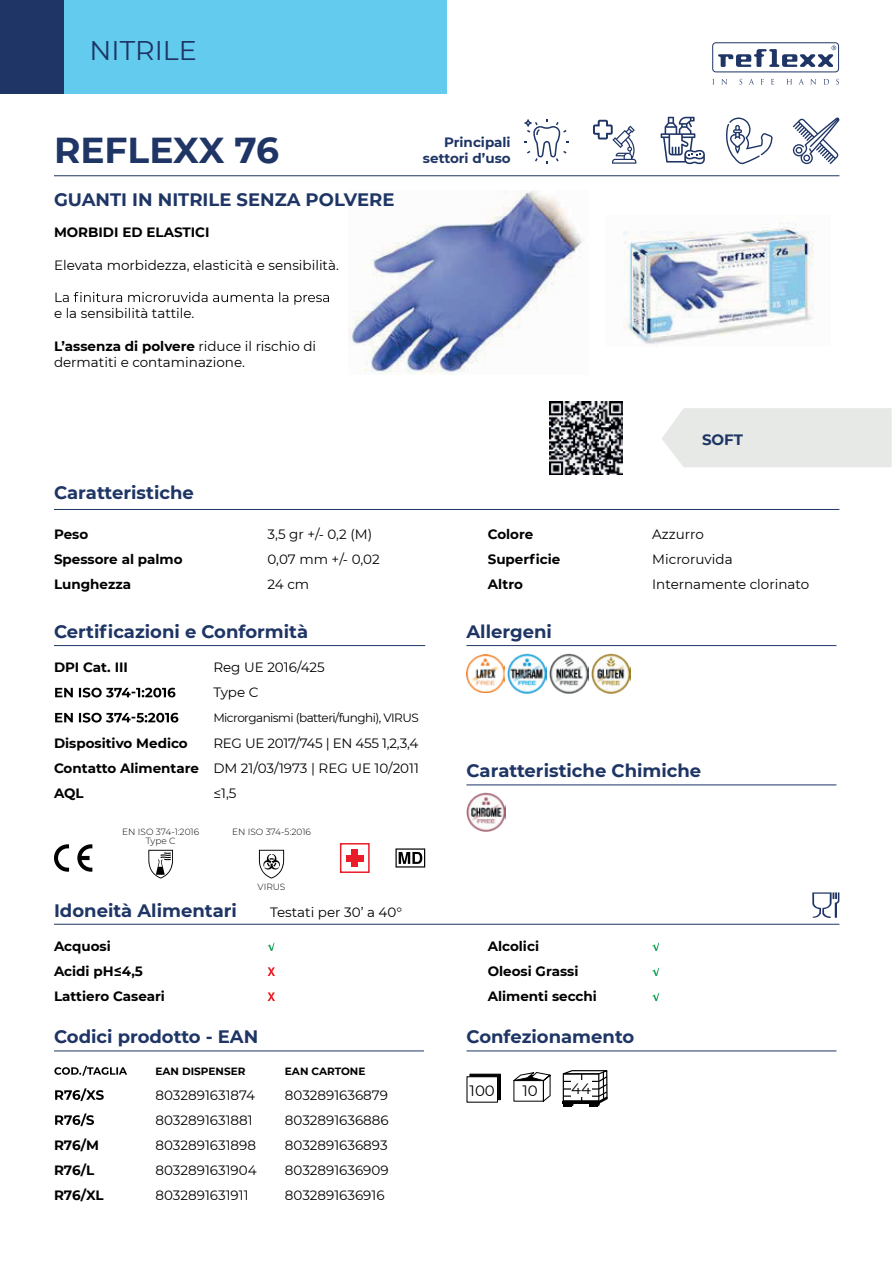
<style>
.page{position:relative;width:893px;height:1263px;background:#fff}
.page>*{position:absolute;margin:0;border:0;box-sizing:border-box;transform-origin:0 0}
.t1{font:700 36px "Montserrat";color:#1e3565}
.t2{font:27px "Montserrat";color:#1e3565}
.t3{font:700 18px "Montserrat";color:#1e3565}
.t4{font:15px "Montserrat";color:#000001}
.t5{font:700 15px "Montserrat";color:#1e3565}
.t6{font:13.5px/25.2px "Montserrat";color:#000001}
.t7{font:700 13.5px "Montserrat";color:#000001}
.t8{font:700 13.5px/16.2px "Montserrat";color:#1e3565;text-align:right}
.t9{font:12px "Montserrat";letter-spacing:-.045em;color:#000001}
.t10{font:700 10.5px "Montserrat";color:#000001}
.t11{font:300 9px/9px "Montserrat";color:#000001;text-align:center}
.s1{font-weight:700}
</style>
<div class="page">
<div style="left:0;top:0;width:446px;height:94px;background:#63ccee"></div>
<div style="left:0;top:0;width:64px;height:94px;background:#1e3565"></div>
<div style="left:712px;top:43px;width:127px;height:29px;border:1px solid #1e3565;border-radius:3px"></div>
<svg style="left:718px;top:46px;width:118px;height:21px"></svg>
<svg style="left:721px;top:79px;width:6px;height:6px"></svg>
<svg style="left:739px;top:79px;width:3px;height:6px"></svg>
<svg style="left:749px;top:79px;width:5px;height:5px"></svg>
<svg style="left:771px;top:79px;width:3px;height:6px"></svg>
<svg style="left:786px;top:79px;width:6px;height:5px"></svg>
<svg style="left:799px;top:79px;width:5px;height:5px"></svg>
<svg style="left:810px;top:79px;width:6px;height:6px"></svg>
<svg style="left:823px;top:79px;width:6px;height:6px"></svg>
<svg style="left:836px;top:79px;width:3px;height:6px"></svg>
<hr style="left:54px;top:175px;width:785px;height:1px;background:#1e3565">
<div style="left:662px;top:408px;width:230px;height:59px;background:#e7e9e7"></div>
<hr style="left:54px;top:509px;width:785px;height:1px;background:#1e3565">
<hr style="left:54px;top:1050px;width:370px;height:1px;background:#1e3565">
<svg style="left:54px;top:1066px;width:73px;height:36px"></svg>
<svg style="left:55px;top:1113px;width:39px;height:13px"></svg>
<hr style="left:54px;top:924px;width:785px;height:1px;background:#1e3565">
<svg style="left:268px;top:943px;width:7px;height:8px"></svg>
<svg style="left:268px;top:967px;width:7px;height:9px"></svg>
<svg style="left:268px;top:992px;width:7px;height:9px"></svg>
<svg style="left:652px;top:942px;width:7px;height:60px"></svg>
<svg style="left:812px;top:892px;width:27px;height:26px"></svg>
<hr style="left:466px;top:1050px;width:370px;height:1px;background:#1e3565">
<svg style="left:562px;top:1070px;width:46px;height:36px"></svg>
<div style="left:571px;top:1080px;width:21px;height:17px;background:#fff"></div>
<svg style="left:513px;top:1072px;width:38px;height:30px"></svg>
<svg style="left:469px;top:1073px;width:32px;height:27px"></svg>
<img style="left:623px;top:223px;width:191px;height:121px">
<img style="left:349px;top:190px;width:234px;height:185px">
<svg style="left:56px;top:292px;width:273px;height:13px"></svg>
<img style="left:549px;top:401px;width:73px;height:73px">
<hr style="left:466px;top:784px;width:370px;height:1px;background:#1e3565">
<img style="left:466px;top:792px;width:40px;height:40px">
<hr style="left:466px;top:645px;width:370px;height:1px;background:#1e3565">
<hr style="left:54px;top:645px;width:371px;height:1px;background:#1e3565">
<svg style="left:55px;top:687px;width:124px;height:36px"></svg>
<img style="left:591px;top:654px;width:40px;height:39px">
<img style="left:549px;top:654px;width:40px;height:39px">
<img style="left:507px;top:654px;width:40px;height:39px">
<svg style="left:524px;top:119px;width:45px;height:45px"></svg>
<svg style="left:793px;top:118px;width:47px;height:46px"></svg>
<svg style="left:661px;top:117px;width:44px;height:47px"></svg>
<svg style="left:726px;top:118px;width:47px;height:46px"></svg>
<svg style="left:54px;top:844px;width:15px;height:28px"></svg>
<svg style="left:77px;top:844px;width:15px;height:28px"></svg>
<svg style="left:259px;top:850px;width:25px;height:29px"></svg>
<svg style="left:148px;top:850px;width:25px;height:29px"></svg>
<svg style="left:395px;top:848px;width:30px;height:19px"></svg>
<div style="left:352px;top:849px;width:6px;height:18px;background:#ea1c28"></div>
<div style="left:346px;top:855px;width:18px;height:6px;background:#ea1c28"></div>
<div style="left:340px;top:843px;width:30px;height:30px;border:2px solid #ea1c28"></div>
<svg style="left:593px;top:119px;width:43px;height:45px"></svg>
<img style="left:466px;top:654px;width:39px;height:39px">
<h2 class="t2" style="left:90px;top:37px;width:109px">NITRILE</h2>
<h1 class="t1" style="left:54px;top:133px;width:227px">REFLEXX 76</h1>
<h3 class="t3" style="left:54px;top:191px;width:342px">GUANTI IN NITRILE SENZA POLVERE</h3>
<p class="t7" style="left:54px;top:226px;width:157px">MORBIDI ED ELASTICI</p>
<p class="t6" style="left:54px;top:253px;width:286px">Elevata morbidezza, elasticità e sensibilità.</p>
<p class="t6" style="left:54px;top:301px;width:142px">e la sensibilità tattile.</p>
<p class="t6" style="left:54px;top:338px;width:264px;line-height:16.2px"><span class="s1">L’assenza di polvere</span> riduce il rischio di dermatiti e contaminazione.</p>
<p class="t8" style="left:423px;top:134px;width:89px">Principali settori d’uso</p>
<p class="t5" style="left:702px;top:432px;width:43px">SOFT</p>
<h3 class="t3" style="left:54px;top:484px;width:141px">Caratteristiche</h3>
<p class="t7" style="left:54px;top:527px;width:36px">Peso</p>
<p class="t6" style="left:268px;top:522px;width:106px">3,5 gr +/- 0,2 (M)</p>
<p class="t7" style="left:488px;top:527px;width:47px">Colore</p>
<p class="t6" style="left:652px;top:522px;width:53px">Azzurro</p>
<p class="t7" style="left:54px;top:552px;width:130px">Spessore al palmo</p>
<p class="t6" style="left:268px;top:547px;width:114px">0,07 mm +/- 0,02</p>
<p class="t7" style="left:488px;top:552px;width:74px">Superficie</p>
<p class="t6" style="left:652px;top:547px;width:82px">Microruvida</p>
<p class="t7" style="left:54px;top:577px;width:79px">Lunghezza</p>
<p class="t6" style="left:268px;top:572px;width:43px">24 cm</p>
<p class="t7" style="left:488px;top:577px;width:37px">Altro</p>
<p class="t6" style="left:652px;top:572px;width:158px">Internamente clorinato</p>
<h3 class="t3" style="left:54px;top:623px;width:256px">Certificazioni e Conformità</h3>
<h3 class="t3" style="left:466px;top:623px;width:87px">Allergeni</h3>
<p class="t7" style="left:54px;top:661px;width:75px">DPI Cat. III</p>
<p class="t6" style="left:213px;top:655px;width:113px">Reg UE 2016/425<br>Type C</p>
<p class="t9" style="left:213px;top:711px;width:207px">Microrganismi (batteri/funghi), VIRUS</p>
<p class="t7" style="left:54px;top:736px;width:135px">Dispositivo Medico</p>
<p class="t6" style="left:54px;top:731px;width:366px;text-align:justify;text-indent:159px">REG UE 2017/745 | EN 455 1,2,3,4<br><span class="s1">Contatto Alimentare</span> DM 21/03/1973 | REG UE 10/2011<br><span class="s1">AQL</span></p>
<h3 class="t3" style="left:466px;top:762px;width:236px">Caratteristiche Chimiche</h3>
<p class="t6" style="left:213px;top:780px;width:25px">≤1,5</p>
<p class="t11" style="left:122px;top:828px;width:78px">EN ISO 374-1:2016<br>Type C</p>
<p class="t11" style="left:232px;top:828px;width:80px">EN ISO 374-5:2016</p>
<p class="t11" style="left:258px;top:883px;width:29px">VIRUS</p>
<h3 class="t3" style="left:54px;top:901px;width:184px">Idoneità Alimentari</h3>
<p class="t6" style="left:270px;top:900px;width:134px">Testati per 30’ a 40°</p>
<p class="t7" style="left:54px;top:939px;width:58px">Acquosi</p>
<p class="t7" style="left:488px;top:939px;width:53px">Alcolici</p>
<p class="t7" style="left:54px;top:964px;width:90px">Acidi pH≤4,5</p>
<p class="t7" style="left:488px;top:964px;width:92px">Oleosi Grassi</p>
<p class="t7" style="left:54px;top:990px;width:112px">Lattiero Caseari</p>
<p class="t7" style="left:488px;top:990px;width:111px">Alimenti secchi</p>
<h3 class="t3" style="left:466px;top:1028px;width:169px">Confezionamento</h3>
<h3 class="t3" style="left:54px;top:1028px;width:206px">Codici prodotto - EAN</h3>
<p class="t10" style="left:156px;top:1066px;width:91px">EAN DISPENSER</p>
<p class="t10" style="left:285px;top:1066px;width:82px">EAN CARTONE</p>
<p class="t6" style="left:156px;top:1083px;width:101px">8032891631874</p>
<p class="t6" style="left:285px;top:1083px;width:105px">8032891636879</p>
<p class="t6" style="left:156px;top:1108px;width:99px">8032891631881</p>
<p class="t6" style="left:285px;top:1108px;width:105px">8032891636886</p>
<p class="t7" style="left:54px;top:1138px;width:46px">R76/M</p>
<p class="t6" style="left:156px;top:1133px;width:102px">8032891631898</p>
<p class="t6" style="left:285px;top:1133px;width:104px">8032891636893</p>
<p class="t7" style="left:54px;top:1163px;width:42px">R76/L</p>
<p class="t6" style="left:156px;top:1158px;width:103px">8032891631904</p>
<p class="t6" style="left:285px;top:1158px;width:105px">8032891636909</p>
<p class="t7" style="left:54px;top:1189px;width:51px">R76/XL</p>
<p class="t6" style="left:156px;top:1183px;width:95px">8032891631911</p>
<p class="t6" style="left:285px;top:1183px;width:101px">8032891636916</p>
<p class="t4" style="left:470px;top:1083px;width:27px">100</p>
<p class="t4" style="left:522px;top:1083px;width:17px">10</p>
<p class="t4" style="left:571px;top:1081px;width:21px">44</p>
</div>
